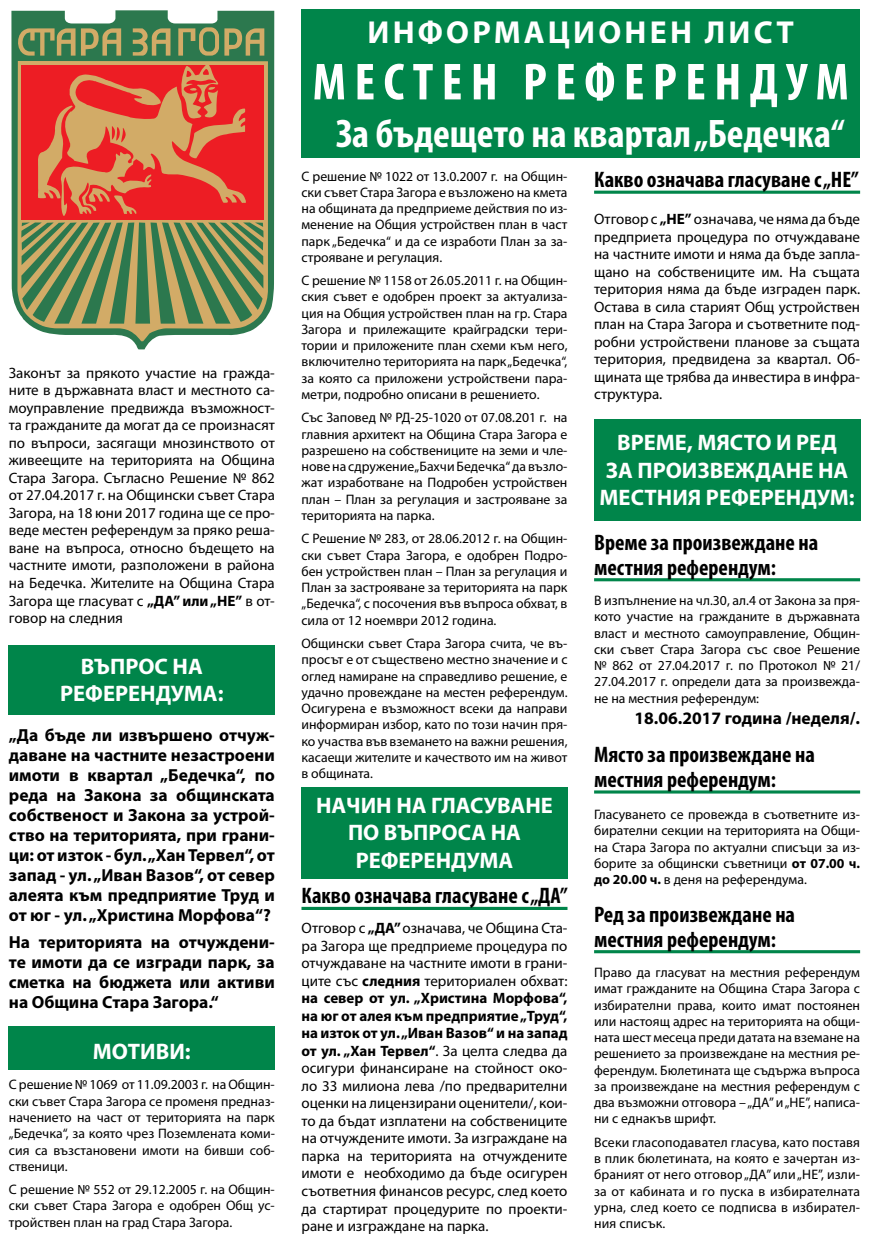
<style>
.page{position:relative;width:869px;height:1241px;background:#fff}
.page>*{position:absolute;margin:0;border:0;box-sizing:border-box;transform-origin:0 0}
.t1{font:700 condensed 52.5px "Myriad Pro";color:#fff}
.t2{font:700 condensed 40px "Myriad Pro";letter-spacing:-.005em;color:#fff}
.t3{font:700 31.88px "Myriad Pro";letter-spacing:.1em;color:#fff}
.t4{font:700 condensed 22.5px/25px "Myriad Pro";color:#000}
.t5{font:700 22.5px/27.5px "Myriad Pro";color:#fff;text-align:center}
.t6{font:700 17.5px/20px "Myriad Pro";color:#000;text-align:justify}
.t7{font:15px/17.5px "Myriad Pro";color:#000;text-align:justify}
.t8{font:13.75px/16.2px "Myriad Pro";color:#000;text-align:justify}
.s1{font-weight:700}
</style>
<div class="page">
<div style="left:9px;top:645px;width:266px;height:69px;background:#00854a"></div>
<div style="left:9px;top:1026px;width:266px;height:44px;background:#00854a"></div>
<div style="left:301px;top:787px;width:266px;height:92px;background:#00854a"></div>
<div style="left:594px;top:419px;width:265px;height:102px;background:#00854a"></div>
<hr style="left:301px;top:906px;width:266px;height:3px;background:#00854a">
<svg style="left:11px;top:10px;width:263px;height:339px;fill:#2c784e"></svg>
<svg style="left:17px;top:61px;width:251px;height:280px;fill:#d2ab67"></svg>
<svg style="left:15px;top:27px;width:249px;height:29px;background:#708c58"></svg>
<div style="left:21px;top:65px;width:242px;height:154px;background:#ed1d24"></div>
<svg style="left:38px;top:64px;width:208px;height:152px"></svg>
<svg style="left:21px;top:222px;width:242px;height:101px;background:#778f59"></svg>
<div style="left:301px;top:9px;width:558px;height:149px;background:#00854a"></div>
<svg style="left:594px;top:190px;width:265px;height:4px"></svg>
<hr style="left:594px;top:578px;width:265px;height:3px;background:#00854a">
<hr style="left:594px;top:790px;width:265px;height:3px;background:#00854a">
<hr style="left:594px;top:950px;width:265px;height:3px;background:#00854a">
<p class="t7" style="left:9px;top:364px;width:267px">Законът за прякото участие на гражда&shy;ните в държавната власт и местното са&shy;моуправление предвижда възможност&shy;та гражданите да могат да се произнасят по въпроси, засягащи мнозинството от живеещите на територията на Община Стара Загора. Съгласно Решение № 862 от 27.04.2017 г. на Общински съвет Стара Загора, на 18 юни 2017 година ще се про&shy;веде местен референдум за пряко реша&shy;ване на въпроса, относно бъдещето на частните имоти, разположени в района на Бедечка. Жителите на Община Стара Загора ще гласуват с <span class="s1">„ДА” или „НЕ”</span> в от&shy;говор на следния</p>
<h3 class="t5" style="left:60px;top:651px;width:165px">ВЪПРОС НА<br>РЕФЕРЕНДУМА:</h3>
<p class="t6" style="left:9px;top:724px;width:267px">„Да бъде ли извършено отчуж&shy;даване на частните незастроени имоти в квартал „Бедечка“, по реда на Закона за общинската собственост и Закона за устрой&shy;ство на територията, при грани&shy;ци: от изток - бул. „Хан Тервел“, от запад - ул. „Иван Вазов“, от север алеята към предприятие Труд и от юг - ул. „Христина Морфова“?</p>
<p class="t6" style="left:9px;top:931px;width:267px">На територията на отчуждени&shy;те имоти да се изгради парк, за сметка на бюджета или активи на Община Стара Загора.“</p>
<h3 class="t5" style="left:93px;top:1036px;width:99px">МОТИВИ:</h3>
<p class="t8" style="left:9px;top:1076px;width:267px">С решение № 1069 от 11.09.2003 г. на Общин&shy;ски съвет Стара Загора се променя предназ&shy;начението на част от територията на парк „Бедечка“, за която чрез Поземлената коми&shy;сия са възстановени имоти на бивши соб&shy;ственици.</p>
<p class="t8" style="left:9px;top:1180px;width:267px">С решение № 552 от 29.12.2005 г. на Общин&shy;ски съвет Стара Загора е одобрен Общ ус&shy;тройствен план на град Стара Загора.</p>
<h3 class="t3" style="left:367px;top:12px;width:428px">ИНФОРМАЦИОНЕН ЛИСТ</h3>
<h1 class="t1" style="left:312px;top:49px;width:537px">М Е С Т Е Н Р Е Ф Е Р Е Н Д У М</h1>
<h2 class="t2" style="left:336px;top:109px;width:509px">За бъдещето на квартал „Бедечка“</h2>
<h3 class="t4" style="left:594px;top:166px;width:266px">Какво означава гласуване с „НЕ”</h3>
<p class="t7" style="left:594px;top:210px;width:267px">Отговор с <span class="s1">„НЕ”</span> означава, че няма да бъде предприета процедура по отчуждаване на частните имоти и няма да бъде запла&shy;щано на собствениците им. На същата територия няма да бъде изграден парк.<br>Остава в сила старият Общ устройствен план на Стара Загора и съответните под&shy;робни устройствени планове за същата територия, предвидена за квартал. Об&shy;щината ще трябва да инвестира в инфра&shy;структура.</p>
<h3 class="t5" style="left:599px;top:428px;width:256px">ВРЕМЕ, МЯСТО И РЕД<br>ЗА ПРОИЗВЕЖДАНЕ НА<br>МЕСТНИЯ РЕФЕРЕНДУМ:</h3>
<h3 class="t4" style="left:594px;top:529px;width:225px">Време за произвеждане на местния референдум:</h3>
<p class="t8" style="left:594px;top:592px;width:267px">В изпълнение на чл.30, ал.4 от Закона за пря&shy;кото участие на гражданите в държавната власт и местното самоуправление, Общин&shy;ски съвет Стара Загора със свое Решение № 862 от 27.04.2017 г. по Протокол № 21/ 27.04.2017 г. определи дата за произвежда&shy;не на местния референдум:</p>
<p class="t6" style="left:634px;top:707px;width:227px">18.06.2017 година /неделя/.</p>
<h3 class="t4" style="left:594px;top:741px;width:222px">Място за произвеждане на местния референдум:</h3>
<p class="t8" style="left:594px;top:806px;width:267px">Гласуването се провежда в съответните из&shy;бирателни секции на територията на Общи&shy;на Стара Загора по актуални списъци за из&shy;борите за общински съветници <span class="s1">от 07.00 ч. до 20.00 ч.</span> в деня на референдума.</p>
<h3 class="t4" style="left:594px;top:900px;width:202px">Ред за произвеждане на местния референдум:</h3>
<p class="t8" style="left:594px;top:963px;width:267px">Право да гласуват на местния референдум имат гражданите на Община Стара Загора с избирателни права, които имат постоянен или настоящ адрес на територията на общи&shy;ната шест месеца преди датата на вземане на решението за произвеждане на местния ре&shy;ферендум. Бюлетината ще съдържа въпроса за произвеждане на местния референдум с два възможни отговора – „ДА” и „НЕ”, написа&shy;ни с еднакъв шрифт.</p>
<p class="t8" style="left:594px;top:1133px;width:267px">Всеки гласоподавател гласува, като поставя в плик бюлетината, на която е зачертан из&shy;браният от него отговор „ДА” или „НЕ”, изли&shy;за от кабината и го пуска в избирателната урна, след което се подписва в избирател&shy;ния списък.</p>
<p class="t8" style="left:301px;top:167px;width:267px">С решение № 1022 от 13.0.2007 г. на Общин&shy;ски съвет Стара Загора е възложено на кмета на общината да предприеме действия по из&shy;менение на Общия устройствен план в част парк „Бедечка“ и да се изработи План за за&shy;строяване и регулация.</p>
<p class="t8" style="left:301px;top:272px;width:267px">С решение № 1158 от 26.05.2011 г. на Общин&shy;ския съвет е одобрен проект за актуализа&shy;ция на Общия устройствен план на гр. Стара Загора и прилежащите крайградски тери&shy;тории и приложените план схеми към него, включително територията на парк „Бедечка“, за която са приложени устройствени пара&shy;метри, подробно описани в решението.</p>
<p class="t8" style="left:301px;top:409px;width:267px">Със Заповед № РД-25-1020 от 07.08.201 г. на главния архитект на Община Стара Загора е разрешено на собствениците на земи и чле&shy;нове на сдружение „Бахчи Бедечка“ да възло&shy;жат изработване на Подробен устройствен план – План за регулация и застрояване за територията на парка.</p>
<p class="t8" style="left:301px;top:530px;width:267px">С Решение № 283, от 28.06.2012 г. на Общин&shy;ски съвет Стара Загора, е одобрен Подро&shy;бен устройствен план – План за регулация и План за застрояване за територията на парк „Бедечка“, с посочения във въпроса обхват, в сила от 12 ноември 2012 година.</p>
<p class="t8" style="left:301px;top:635px;width:267px">Общински съвет Стара Загора счита, че въ&shy;просът е от съществено местно значение и с оглед намиране на справедливо решение, е удачно провеждане на местен референдум.<br>Осигурена е възможност всеки да направи информиран избор, като по този начин пря&shy;ко участва във вземането на важни решения, касаещи жителите и качеството им на живот в общината.</p>
<h3 class="t5" style="left:316px;top:790px;width:238px">НАЧИН НА ГЛАСУВАНЕ<br>ПО ВЪПРОСА НА<br>РЕФЕРЕНДУМА</h3>
<h3 class="t4" style="left:301px;top:882px;width:267px">Какво означава гласуване с „ДА”</h3>
<p class="t7" style="left:301px;top:919px;width:267px">Отговор с <span class="s1">„ДА”</span> означава, че Община Ста&shy;ра Загора ще предприеме процедура по отчуждаване на частните имоти в грани&shy;ците със <span class="s1">следния</span> териториален обхват: <span class="s1">на север от ул. „Христина Морфова“, на юг от алея към предприятие „Труд“, на изток от ул. „Иван Вазов“ и на запад от ул. „Хан Тервел“</span>. За целта следва да осигури финансиране на стойност око&shy;ло 33 милиона лева /по предварителни оценки на лицензирани оценители/, кои&shy;то да бъдат изплатени на собствениците на отчуждените имоти. За изграждане на парка на територията на отчуждените имоти е необходимо да бъде осигурен съответния финансов ресурс, след което да стартират процедурите по проекти&shy;ране и изграждане на парка.</p>
</div>
